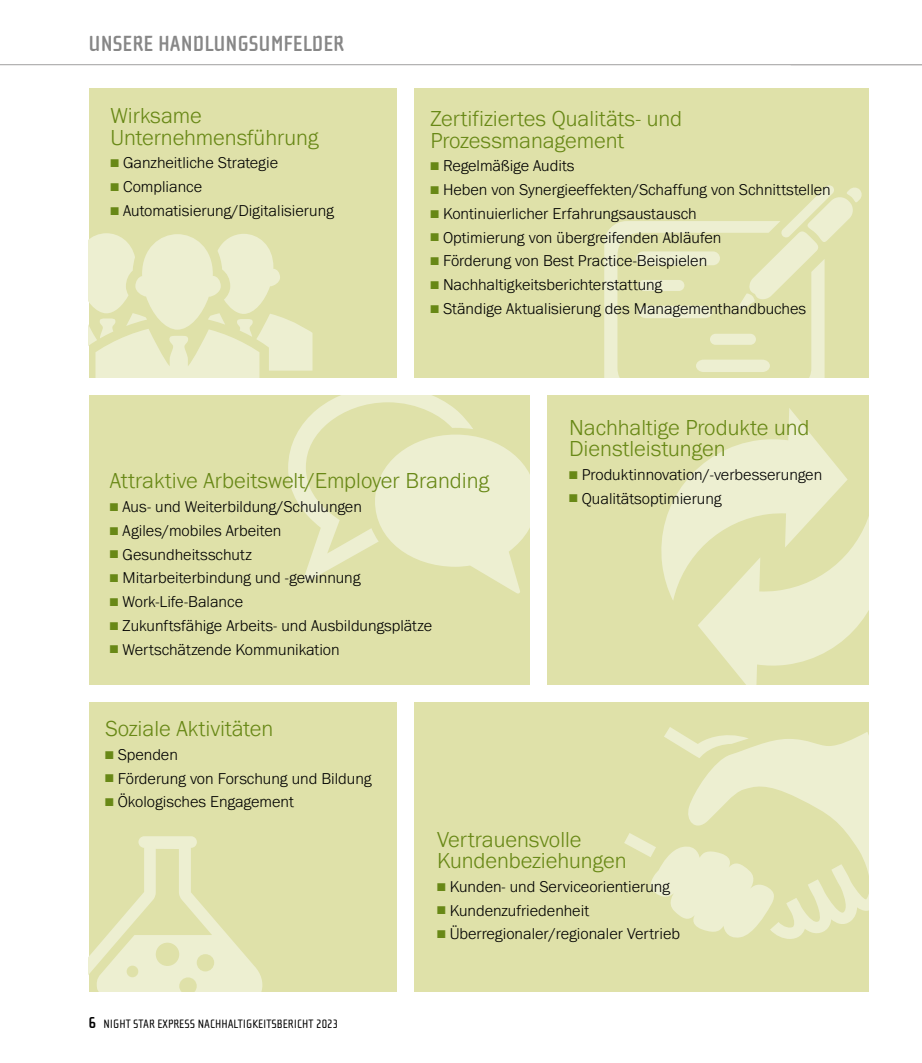
<style>
.page{position:relative;width:922px;height:1063px;background:#fff}
.page>*{position:absolute;margin:0;border:0;box-sizing:border-box;transform-origin:0 0}
.t1{font:300 22.5px/21.2px "Franklin Gothic URW";color:#688816}
.t2{font:700 22.5px "Cholla Sans OT";color:#878787}
.t3{font:300 16.25px "Franklin Gothic URW";color:#000}
.t4{font:12.5px "Cholla Sans OT";color:#000}
.s1{color:#688816}
.s2{font-weight:700;font-size:16.25px}
</style>
<div class="page">
<div style="left:89px;top:89px;width:307px;height:289px;background:#dfe1a9"></div>
<div style="left:89px;top:703px;width:307px;height:289px;background:#dfe1a9"></div>
<svg style="left:89px;top:836px;width:174px;height:156px"></svg>
<div style="left:89px;top:396px;width:440px;height:289px;background:#dfe1a9"></div>
<svg style="left:288px;top:396px;width:241px;height:198px"></svg>
<div style="left:414px;top:89px;width:454px;height:289px;background:#dfe1a9"></div>
<svg style="left:604px;top:185px;width:258px;height:193px"></svg>
<div style="left:709px;top:360px;width:46px;height:11px;background:#edefd1;border-radius:6px"></div>
<div style="left:414px;top:703px;width:454px;height:289px;background:#dfe1a9"></div>
<svg style="left:624px;top:727px;width:244px;height:212px"></svg>
<div style="left:547px;top:396px;width:321px;height:289px;background:#dfe1a9"></div>
<svg style="left:661px;top:408px;width:207px;height:277px"></svg>
<svg style="left:89px;top:233px;width:223px;height:145px"></svg>
<hr style="left:0;top:64px;width:921px;height:1px;background:#b3b2b2">
<h1 class="t2" style="left:89px;top:31px;width:257px">UNSERE HANDLUNGSUMFELDER</h1>
<h1 class="t1" style="left:110px;top:105px;width:210px">Wirksame<br>Unternehmensfü hrung</h1>
<p class="t3" style="left:110px;top:153px;width:169px"><span class="s1">■</span> Ganzheitliche Strategie</p>
<p class="t3" style="left:110px;top:177px;width:93px"><span class="s1">■</span> Compliance</p>
<p class="t3" style="left:110px;top:200px;width:225px"><span class="s1">■</span> Automatisierung/Digitalisierung</p>
<h1 class="t1" style="left:430px;top:108px;width:253px">Zertifiziertes Qualitäts- und<br>Prozessmanagement</h1>
<p class="t3" style="left:430px;top:156px;width:146px"><span class="s1">■</span> Regelmäßige Audits</p>
<p class="t3" style="left:430px;top:180px;width:402px"><span class="s1">■</span> Heben von Synergieeffekten/Schaffung von Schnittstellen</p>
<p class="t3" style="left:430px;top:203px;width:268px"><span class="s1">■</span> Kontinuierlicher Erfahrungsaustausch</p>
<p class="t3" style="left:430px;top:227px;width:292px"><span class="s1">■</span> Optimierung von übergreifenden Abläufen</p>
<p class="t3" style="left:430px;top:251px;width:278px"><span class="s1">■</span> Förderung von Best Practice-Beispielen</p>
<p class="t3" style="left:430px;top:275px;width:233px"><span class="s1">■</span> Nachhaltigkeitsberichterstattung</p>
<p class="t3" style="left:430px;top:298px;width:377px"><span class="s1">■</span> Ständige Aktualisierung des Managementhandbuches</p>
<h1 class="t1" style="left:110px;top:470px;width:381px">Attraktive Arbeitswelt/Employer Branding</h1>
<p class="t3" style="left:110px;top:497px;width:253px"><span class="s1">■</span> Aus- und Weiterbildung/Schulungen</p>
<p class="t3" style="left:110px;top:520px;width:173px"><span class="s1">■</span> Agiles/mobiles Arbeiten</p>
<p class="t3" style="left:110px;top:544px;width:143px"><span class="s1">■</span> Gesundheitsschutz</p>
<p class="t3" style="left:110px;top:568px;width:252px"><span class="s1">■</span> Mitarbeiterbindung und -gewinnung</p>
<p class="t3" style="left:110px;top:592px;width:135px"><span class="s1">■</span> Work-Life-Balance</p>
<p class="t3" style="left:110px;top:615px;width:323px"><span class="s1">■</span> Zukunftsfähige Arbeits- und Ausbildungsplätze</p>
<p class="t3" style="left:110px;top:639px;width:231px"><span class="s1">■</span> Wertschätzende Kommunikation</p>
<h1 class="t1" style="left:105px;top:718px;width:170px">Soziale Aktivitäten</h1>
<p class="t3" style="left:105px;top:744px;width:74px"><span class="s1">■</span> Spenden</p>
<p class="t3" style="left:105px;top:768px;width:268px"><span class="s1">■</span> Förderung von Forschung und Bildung</p>
<p class="t3" style="left:105px;top:792px;width:190px"><span class="s1">■</span> Ökologisches Engagement</p>
<h1 class="t1" style="left:569px;top:416px;width:242px">Nachhaltige Produkte und<br>Dienstleistungen</h1>
<p class="t3" style="left:569px;top:464px;width:254px"><span class="s1">■</span> Produktinnovation/-verbesserungen</p>
<p class="t3" style="left:569px;top:488px;width:154px"><span class="s1">■</span> Qualitätsoptimierung</p>
<p class="t4" style="left:89px;top:1018px;width:251px"><span class="s2">6</span> NIGHT STAR EXPRESS NACHHALTIGKEITSBERICHT 2023</p>
<h1 class="t1" style="left:437px;top:828px;width:191px">Vertrauensvolle<br>Kundenbeziehungen</h1>
<p class="t3" style="left:437px;top:876px;width:234px"><span class="s1">■</span> Kunden- und Serviceorientierung</p>
<p class="t3" style="left:437px;top:900px;width:154px"><span class="s1">■</span> Kundenzufriedenheit</p>
<p class="t3" style="left:437px;top:924px;width:244px"><span class="s1">■</span> Überregionaler/regionaler Vertrieb</p>
</div>
